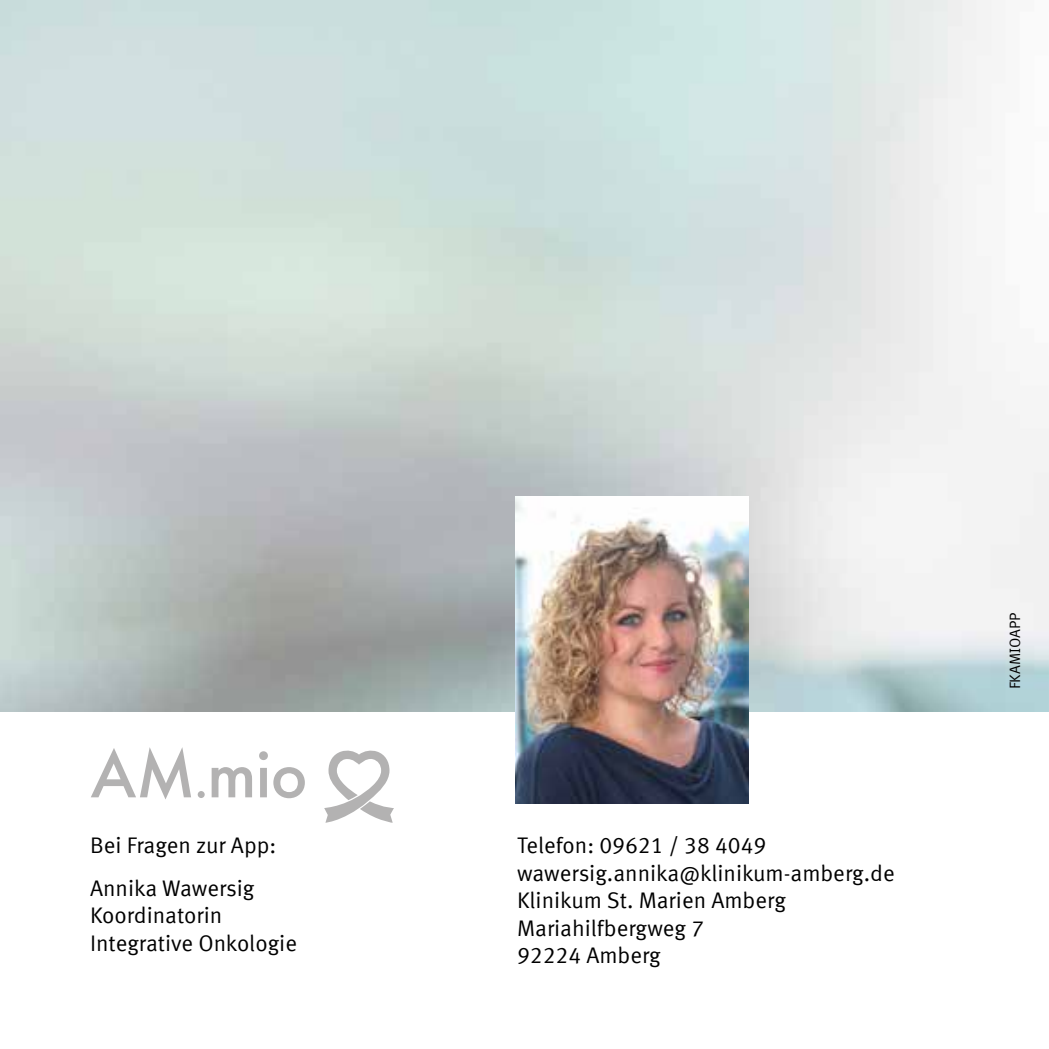
<style>
.page{position:relative;width:1049px;height:1049px;background:#fff}
.page>*{position:absolute;margin:0;border:0;box-sizing:border-box;transform-origin:0 0}
.t1{font:500 70px "Futura PT";color:#b3b2b2}
.t2{font:22.5px/27.5px "Meta Offc Norm";color:#000}
.t3{font:15px "Meta Correspondence Pro";color:#000}
.s1{font-weight:400}
</style>
<div class="page">
<img style="left:516px;top:496px;width:233px;height:308px">
<svg style="left:324px;top:750px;width:70px;height:73px"></svg>
<h1 class="t1" style="left:90px;top:732px;width:219px">AM<span class="s1">.</span>mio</h1>
<p class="t2" style="left:90px;top:825px;width:188px;line-height:42.5px">Bei Fragen zur App:<br>Annika Wawersig</p>
<p class="t2" style="left:90px;top:902px;width:209px">Koordinatorin<br>Integrative Onkologie</p>
<p class="t2" style="left:517px;top:832px;width:379px">Telefon: 09621 / 38 4049 wawersig.annika@klinikum-amberg.de<br>Klinikum St. Marien Amberg<br>Mariahilfbergweg 7<br>92224 Amberg</p>
<p class="t3" style="left:1003px;top:689px;width:79px;rotate:-90deg">FKAMIOAPP</p>
</div>
